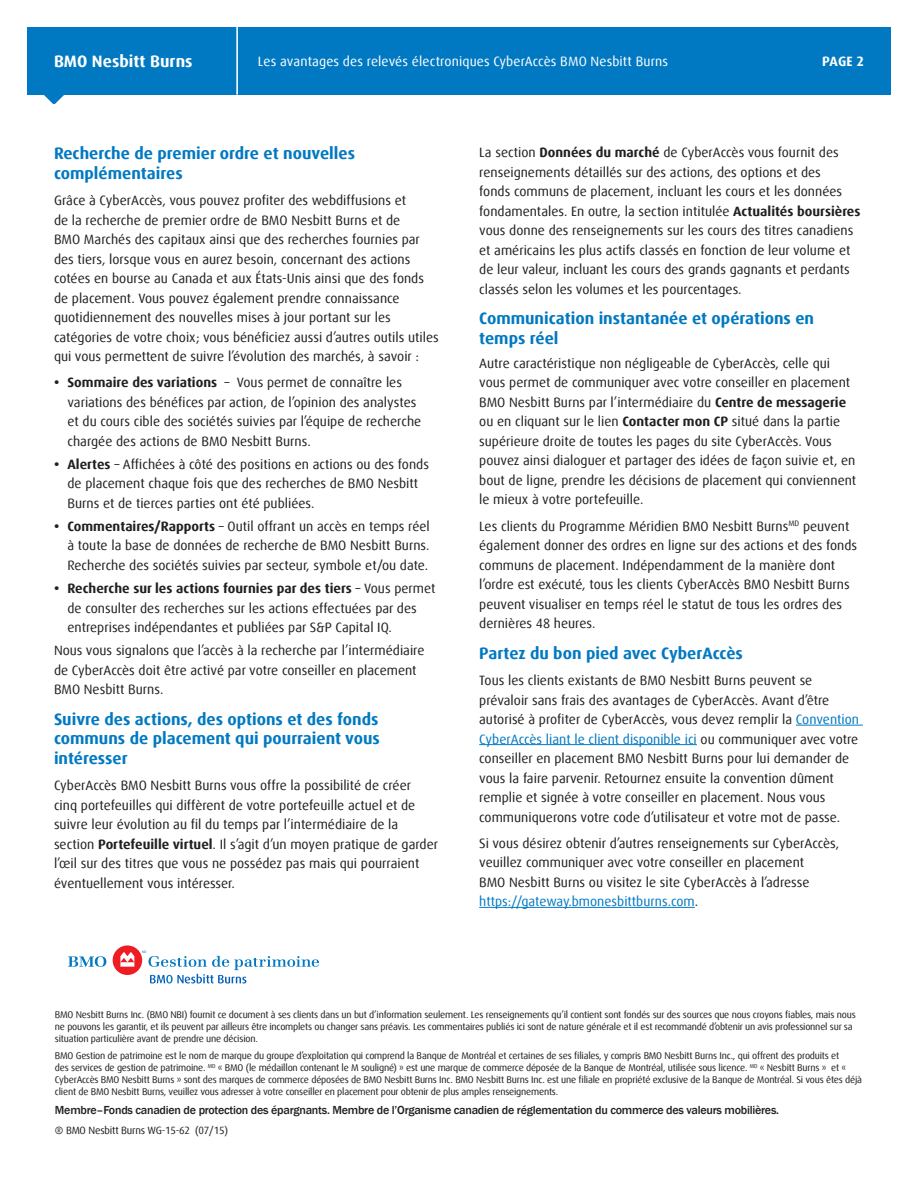
<style>
.page{position:relative;width:918px;height:1188px;background:#fff}
.page>*{position:absolute;margin:0;border:0;box-sizing:border-box;transform-origin:0 0}
.Paragraph_Headline{font:700 16.5px/19.5px "Dax Offc Pro";color:#0079c2;text-align:justify}
.Body_Copy{font:700 16.5px/19.5px "Dax Offc Pro";color:#0079c2}
.t1{font:700 16.5px "Dax Offc Pro";letter-spacing:.005em;color:#fff}
.Body_Copy-2{font:13.5px/19.5px "Dax Offc Pro";color:#231f20}
.Paragraph_Headline-2{font:13.5px/19.5px "Dax Offc Pro";color:#231f20}
.t2{font:13.5px "Dax Offc Pro";letter-spacing:.01em;color:#fff}
.Product_Name{font:700 13.5px "Dax Offc Pro";color:#fff}
.Legal_7_5_9_Black{font:500 12px "Franklin Gothic";letter-spacing:-.02em;color:#231f20}
.Legal_7_5_9_Black-2{font:10.5px "Dax Offc Pro";letter-spacing:-.02em;color:#231f20}
.Legal_7_5_9_Black-3{font:9.75px/12px "Dax Offc Pro";letter-spacing:-.02em;color:#231f20}
.s1{font-weight:700}
.s2{color:#0079c2}
</style>
<div class="page">
<div style="left:27px;top:27px;width:864px;height:67px;background:#0079c2"></div>
<svg style="left:43px;top:94px;width:22px;height:10px"></svg>
<hr style="left:237px;top:27px;width:1px;height:67px;background:#fff">
<hr style="left:796px;top:725px;width:67px;height:1px;background:#0079c2">
<hr style="left:479px;top:744px;width:218px;height:1px;background:#0079c2">
<hr style="left:479px;top:907px;width:216px;height:1px;background:#0079c2">
<div style="left:113px;top:945px;width:29px;height:30px;background:#ee1d23;border-radius:50%"></div>
<svg style="left:120px;top:952px;width:14px;height:15px"></svg>
<svg style="left:68px;top:956px;width:38px;height:11px"></svg>
<svg style="left:142px;top:951px;width:177px;height:32px"></svg>
<p class="t1" style="left:54px;top:51px;width:140px">BMO Nesbitt Burns</p>
<p class="t2" style="left:258px;top:53px;width:412px">Les avantages des relevés électroniques CyberAccès BMO Nesbitt Burns</p>
<p class="Product_Name" style="left:822px;top:53px;width:43px">PAGE 2</p>
<p class="Body_Copy" style="left:54px;top:144px;width:303px">Recherche de premier ordre et nouvelles complémentaires</p>
<p class="Body_Copy-2" style="left:54px;top:191px;width:386px">Grâce à CyberAccès, vous pouvez profiter des webdiffusions et<br>de la recherche de premier ordre de BMO Nesbitt Burns et de<br>BMO Marchés des capitaux ainsi que des recherches fournies par des tiers, lorsque vous en aurez besoin, concernant des actions cotées en bourse au Canada et aux États-Unis ainsi que des fonds de placement. Vous pouvez également prendre connaissance quotidiennement des nouvelles mises à jour portant sur les catégories de votre choix; vous bénéficiez aussi d’autres outils utiles qui vous permettent de suivre l’évolution des marchés, à savoir :</p>
<p class="Body_Copy-2" style="left:68px;top:373px;width:355px;text-indent:-14px"><span class="s1">• Sommaire des variations</span> – Vous permet de connaître les variations des bénéfices par action, de l’opinion des analystes et du cours cible des sociétés suivies par l’équipe de recherche chargée des actions de BMO Nesbitt Burns.</p>
<p class="Body_Copy-2" style="left:68px;top:455px;width:363px;text-indent:-14px"><span class="s1">• Alertes</span> – Affichées à côté des positions en actions ou des fonds de placement chaque fois que des recherches de BMO Nesbitt<br>Burns et de tierces parties ont été publiées.</p>
<p class="Body_Copy-2" style="left:68px;top:517px;width:364px;text-align:justify;text-indent:-14px"><span class="s1">• Commentaires/Rapports</span> – Outil offrant un accès en temps réel à toute la base de données de recherche de BMO Nesbitt Burns.<br>Recherche des sociétés suivies par secteur, symbole et/ou date.</p>
<p class="Body_Copy-2" style="left:68px;top:579px;width:370px;text-indent:-14px"><span class="s1">• Recherche sur les actions fournies par des tiers</span> – Vous permet de consulter des recherches sur les actions effectuées par des entreprises indépendantes et publiées par S&amp;P Capital IQ.</p>
<p class="Body_Copy-2" style="left:54px;top:641px;width:372px">Nous vous signalons que l’accès à la recherche par l’intermédiaire de CyberAccès doit être activé par votre conseiller en placement<br>BMO Nesbitt Burns.</p>
<p class="Paragraph_Headline" style="left:54px;top:709px;width:327px">Suivre des actions, des options et des fonds communs de placement qui pourraient vous intéresser</p>
<p class="Body_Copy-2" style="left:54px;top:776px;width:386px">CyberAccès BMO Nesbitt Burns vous offre la possibilité de créer<br>cinq portefeuilles qui diffèrent de votre portefeuille actuel et de suivre leur évolution au fil du temps par l’intermédiaire de la section <span class="s1">Portefeuille virtuel</span>. Il s’agit d’un moyen pratique de garder l’œil sur des titres que vous ne possédez pas mais qui pourraient éventuellement vous intéresser.</p>
<p class="Body_Copy-2" style="left:479px;top:143px;width:383px">La section <span class="s1">Données du marché</span> de CyberAccès vous fournit des renseignements détaillés sur des actions, des options et des<br>fonds communs de placement, incluant les cours et les données fondamentales. En outre, la section intitulée <span class="s1">Actualités boursières </span>vous donne des renseignements sur les cours des titres canadiens et américains les plus actifs classés en fonction de leur volume et de leur valeur, incluant les cours des grands gagnants et perdants classés selon les volumes et les pourcentages.</p>
<p class="Paragraph_Headline" style="left:479px;top:309px;width:336px">Communication instantanée et opérations en temps réel</p>
<p class="Paragraph_Headline-2" style="left:479px;top:353px;width:378px">Autre caractéristique non négligeable de CyberAccès, celle qui vous permet de communiquer avec votre conseiller en placement BMO Nesbitt Burns par l’intermédiaire du <span class="s1">Centre de messagerie </span>ou en cliquant sur le lien <span class="s1">Contacter mon CP</span> situé dans la partie supérieure droite de toutes les pages du site CyberAccès. Vous pouvez ainsi dialoguer et partager des idées de façon suivie et, en bout de ligne, prendre les décisions de placement qui conviennent le mieux à votre portefeuille.</p>
<p class="Body_Copy-2" style="left:479px;top:516px;width:380px">Les clients du Programme Méridien BMO Nesbitt Burns<sup>MD</sup> peuvent également donner des ordres en ligne sur des actions et des fonds communs de placement. Indépendamment de la manière dont l’ordre est exécuté, tous les clients CyberAccès BMO Nesbitt Burns peuvent visualiser en temps réel le statut de tous les ordres des dernières 48 heures.</p>
<p class="Paragraph_Headline" style="left:479px;top:644px;width:265px">Partez du bon pied avec CyberAccès</p>
<p class="Body_Copy-2" style="left:479px;top:671px;width:381px">Tous les clients existants de BMO Nesbitt Burns peuvent se prévaloir sans frais des avantages de CyberAccès. Avant d’être autorisé à profiter de CyberAccès, vous devez remplir la <span class="s2">Convention CyberAccès liant le client disponible ici</span> ou communiquer avec votre conseiller en placement BMO Nesbitt Burns pour lui demander de vous la faire parvenir. Retournez ensuite la convention dûment remplie et signée à votre conseiller en placement. Nous vous communiquerons votre code d’utilisateur et votre mot de passe.</p>
<p class="Body_Copy-2" style="left:479px;top:833px;width:362px">Si vous désirez obtenir d’autres renseignements sur CyberAccès, veuillez communiquer avec votre conseiller en placement<br>BMO Nesbitt Burns ou visitez le site CyberAccès à l’adresse <span class="s2">https://gateway.bmonesbittburns.com</span>.</p>
<p class="Legal_7_5_9_Black-3" style="left:55px;top:1008px;width:802px">BMO Nesbitt Burns Inc. (BMO NBI) fournit ce document à ses clients dans un but d’information seulement. Les renseignements qu’il contient sont fondés sur des sources que nous croyons fiables, mais nous ne pouvons les garantir, et ils peuvent par ailleurs être incomplets ou changer sans préavis. Les commentaires publiés ici sont de nature générale et il est recommandé d’obtenir un avis professionnel sur sa situation particulière avant de prendre une décision.</p>
<p class="Legal_7_5_9_Black-3" style="left:55px;top:1050px;width:809px">BMO Gestion de patrimoine est le nom de marque du groupe d’exploitation qui comprend la Banque de Montréal et certaines de ses filiales, y compris BMO Nesbitt Burns Inc., qui offrent des produits et<br>des services de gestion de patrimoine. <sup>MD</sup> « BMO (le médaillon contenant le M souligné) » est une marque de commerce déposée de la Banque de Montréal, utilisée sous licence. <sup>MD</sup> « Nesbitt Burns » et « CyberAccès BMO Nesbitt Burns » sont des marques de commerce déposées de BMO Nesbitt Burns Inc. BMO Nesbitt Burns Inc. est une filiale en propriété exclusive de la Banque de Montréal. Si vous êtes déjà client de BMO Nesbitt Burns, veuillez vous adresser à votre conseiller en placement pour obtenir de plus amples renseignements.</p>
<p class="Legal_7_5_9_Black" style="left:55px;top:1103px;width:726px">Membre–Fonds canadien de protection des épargnants. Membre de l’Organisme canadien de réglementation du commerce des valeurs mobilières.</p>
<p class="Legal_7_5_9_Black-2" style="left:55px;top:1124px;width:175px">® BMO Nesbitt Burns WG-15-62 (07/15)</p>
</div>
